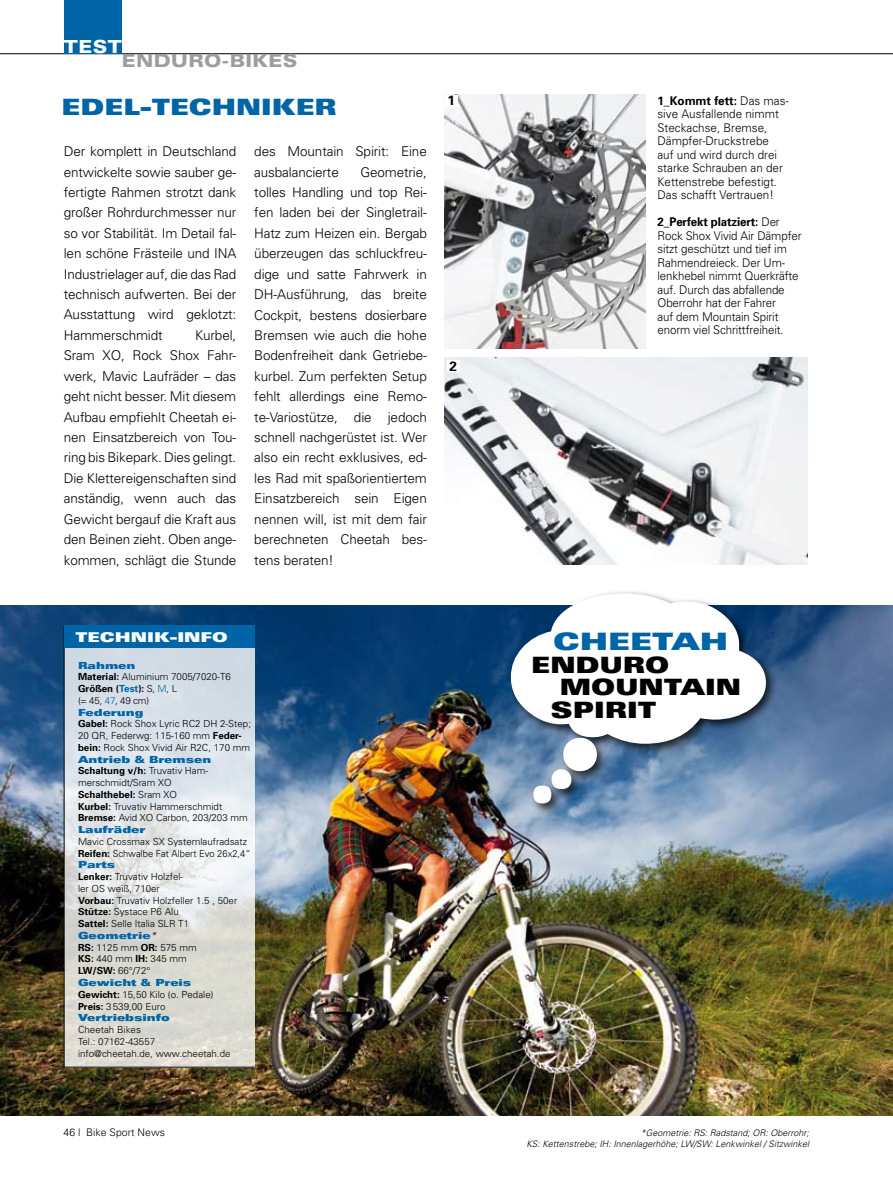
<style>
.page{position:relative;width:893px;height:1191px;background:#fff}
.page>*{position:absolute;margin:0;border:0;box-sizing:border-box;transform-origin:0 0}
.t1{font:900 expanded 24px "Univers";color:#0065a6;scale:1.09 1}
.t2{font:900 expanded 22.5px "Univers";color:#000}
.t3{font:900 expanded 22.5px "Univers";color:#0065a6}
.t4{font:900 expanded 18px "Univers";color:#9c9d9f}
.t5{font:900 expanded 18px "Univers";color:#fff}
.t6{font:300 13.5px/20.4px "Univers";letter-spacing:-.01em;color:#000;text-align:justify}
.t7{font:900 expanded 13.5px "Univers";color:#fff;scale:1.09 1}
.t8{font:700 13.5px "Univers";color:#000}
.t9{font:300 12px/13.5px "Univers";letter-spacing:-.01em;color:#000;scale:.96 1}
.t10{font:300 12px/13.5px "Univers";letter-spacing:-.01em;color:#000}
.t11{font:300 10.5px "Univers";color:#000}
.t12{font:300 9.75px/11.7px "Univers";color:#000}
.t13{font:italic 300 9px/10.8px "Univers";color:#000;text-align:right}
.s1{font-weight:700}
.s2{font-weight:900;font-stretch:expanded;color:#0065a6}
.s3{font-weight:700;color:#0065a6}
.s4{color:#0065a6}
.s5{font-style:italic}
</style>
<div class="page">
<hr style="left:0;top:53px;width:893px;height:1px;background:#000">
<img style="left:0;top:605px;width:893px;height:510px">
<div style="left:64px;top:0;width:58px;height:54px;background:#0065a6"></div>
<img style="left:445px;top:95px;width:200px;height:254px">
<img style="left:445px;top:357px;width:363px;height:207px">
<div style="left:445px;top:95px;width:12px;height:12px;background:#fff"></div>
<div style="left:447px;top:360px;width:13px;height:12px;background:#fff"></div>
<svg style="left:63px;top:626px;width:192px;height:442px;background:#dcdfe0"></svg>
<div style="left:64px;top:625px;width:191px;height:23px;background:#0065a6"></div>
<div style="left:507px;top:589px;width:271px;height:226px;background:#000;opacity:.75"></div>
<svg style="left:511px;top:593px;width:255px;height:210px"></svg>
<h3 class="t5" style="left:64px;top:36px;width:60px">TEST</h3>
<h3 class="t4" style="left:121px;top:50px;width:178px">ENDURO-BIKES</h3>
<p class="t8" style="left:447px;top:92px;width:9px">1</p>
<h2 class="t3" style="left:62px;top:94px;width:277px">Edel-Techniker</h2>
<p class="t10" style="left:657px;top:93px;width:133px"><span class="s1">1_Kommt fett:</span> Das mas&shy;sive Ausfallende nimmt<br>Steckachse, Bremse,<br>Dämpfer-Druckstrebe<br>auf und wird durch drei starke Schrauben an der<br>Kettenstrebe befestigt.<br>Das schafft Vertrauen!</p>
<p class="t9" style="left:657px;top:215px;width:152px"><span class="s1">2_Perfekt platziert:</span> Der<br>Rock Shox Vivid Air Dämpfer sitzt geschützt und tief im<br>Rahmendreieck. Der Um&shy;lenkhebel nimmt Querkräfte auf. Durch das abfallende<br>Oberrohr hat der Fahrer<br>auf dem Mountain Spirit enorm viel Schrittfreiheit.</p>
<p class="t6" style="left:254px;top:141px;width:174px">des Mountain Spirit: Eine ausbalancierte</p>
<p class="t6" style="left:64px;top:141px;width:174px">Der komplett in Deutschland entwickelte sowie sauber ge&shy;fertigte Rahmen strotzt dank großer Rohrdurchmesser nur so vor Stabilität. Im Detail fal&shy;len schöne Frästeile und INA Industrielager auf, die das Rad technisch aufwerten. Bei der Ausstattung wird geklotzt:<br>Hammerschmidt</p>
<p class="t6" style="left:254px;top:161px;width:174px;text-indent:106px">Geometrie, tolles Handling und top Rei&shy;fen laden bei der Singletrail-Hatz zum Heizen ein. Bergab überzeugen das schluckfreu&shy;dige und satte Fahrwerk in DH-Ausführung, das breite Cockpit, bestens dosierbare Bremsen wie auch die hohe Bodenfreiheit dank Getriebe&shy;kurbel. Zum perfekten Setup fehlt allerdings eine Remo&shy;te-Variostütze, die jedoch schnell nachgerüstet ist. Wer also ein recht exklusives, ed&shy;les Rad mit spaßorientiertem Einsatzbereich sein Eigen nennen will, ist mit dem fair berechneten Cheetah bes&shy;tens beraten!</p>
<p class="t6" style="left:64px;top:324px;width:174px;text-indent:131px">Kurbel, Sram XO, Rock Shox Fahr&shy;werk, Mavic Laufräder – das geht nicht besser. Mit diesem Aufbau empfiehlt Cheetah ei&shy;nen Einsatzbereich von Tou&shy;ring bis Bikepark. Dies gelingt.<br>Die Klettereigenschaften sind anständig, wenn auch das Gewicht bergauf die Kraft aus den Beinen zieht. Oben ange&shy;kommen, schlägt die Stunde</p>
<p class="t8" style="left:449px;top:357px;width:9px">2</p>
<p class="t7" style="left:76px;top:629px;width:141px">Technik-info</p>
<p class="t12" style="left:78px;top:659px;width:175px"><span class="s2">Rahmen<br></span><span class="s1">Material:</span> Aluminium 7005/7020-T6<br><span class="s1">Größen (</span><span class="s3">Test</span><span class="s1">):</span> S, <span class="s4">M</span>, L<br>(= 45, <span class="s4">47</span>, 49 cm)<br><span class="s2">Federung<br></span><span class="s1">Gabel:</span> Rock Shox Lyric RC2 DH 2-Step;<br>20 QR, Federwg: 115-160 mm <span class="s1">Feder&shy;bein:</span> Rock Shox Vivid Air R2C, 170 mm<br><span class="s2">Antrieb &amp; Bremsen<br></span><span class="s1">Schaltung v/h:</span> Truvativ Ham&shy;merschmidt/Sram XO<br><span class="s1">Schalthebel:</span> Sram XO<br><span class="s1">Kurbel:</span> Truvativ Hammerschmidt<br><span class="s1">Bremse:</span> Avid XO Carbon, 203/203 mm<br><span class="s2">Laufräder</span></p>
<p class="t12" style="left:78px;top:835px;width:174px">Mavic Crossmax SX Systemlaufradsatz<br><span class="s1">Reifen:</span> Schwalbe Fat Albert Evo 26x2,4“<br><span class="s2">Parts<br></span><span class="s1">Lenker:</span> Truvativ Holzfel-<br>ler OS weiß, 710er<br><span class="s1">Vorbau:</span> Truvativ Holzfeller 1.5 , 50er<br><span class="s1">Stütze:</span> Systace P6 Alu<br><span class="s1">Sattel:</span> Selle Italia SLR T1<br><span class="s2">Geometrie</span><span class="s5">*<br></span><span class="s1">RS:</span> 1125 mm <span class="s1">OR:</span> 575 mm<br><span class="s1">KS:</span> 440 mm <span class="s1">IH:</span> 345 mm<br><span class="s1">LW/SW:</span> 66°/72°<br><span class="s2">Gewicht &amp; Preis<br></span><span class="s1">Gewicht:</span> 15,50 Kilo (o. Pedale)<br><span class="s1">Preis:</span> 3539,00 Euro<br><span class="s2">Vertriebsinfo</span></p>
<p class="t12" style="left:78px;top:1023px;width:154px">Cheetah Bikes<br>Tel.: 07162-43557 info@cheetah.de, www.cheetah.de</p>
<p class="t11" style="left:64px;top:1126px;width:103px">46 | Bike Sport News</p>
<h1 class="t1" style="left:553px;top:627px;width:72px">Cheeta</h1>
<h1 class="t1" style="left:700px;top:627px;width:28px">h</h1>
<h2 class="t2" style="left:531px;top:651px;width:115px">ENDURO</h2>
<h2 class="t2" style="left:560px;top:674px;width:163px">mOUNTAIN</h2>
<h2 class="t2" style="left:550px;top:696px;width:59px">SPIRI</h2>
<h2 class="t2" style="left:638px;top:696px;width:20px">T</h2>
<p class="t13" style="left:526px;top:1127px;width:284px">*Geometrie: RS: Radstand; OR: Oberrohr;<br>KS: Kettenstrebe; IH: Innenlagerhöhe; LW/SW: Lenkwinkel / Sitzwinkel</p>
</div>
